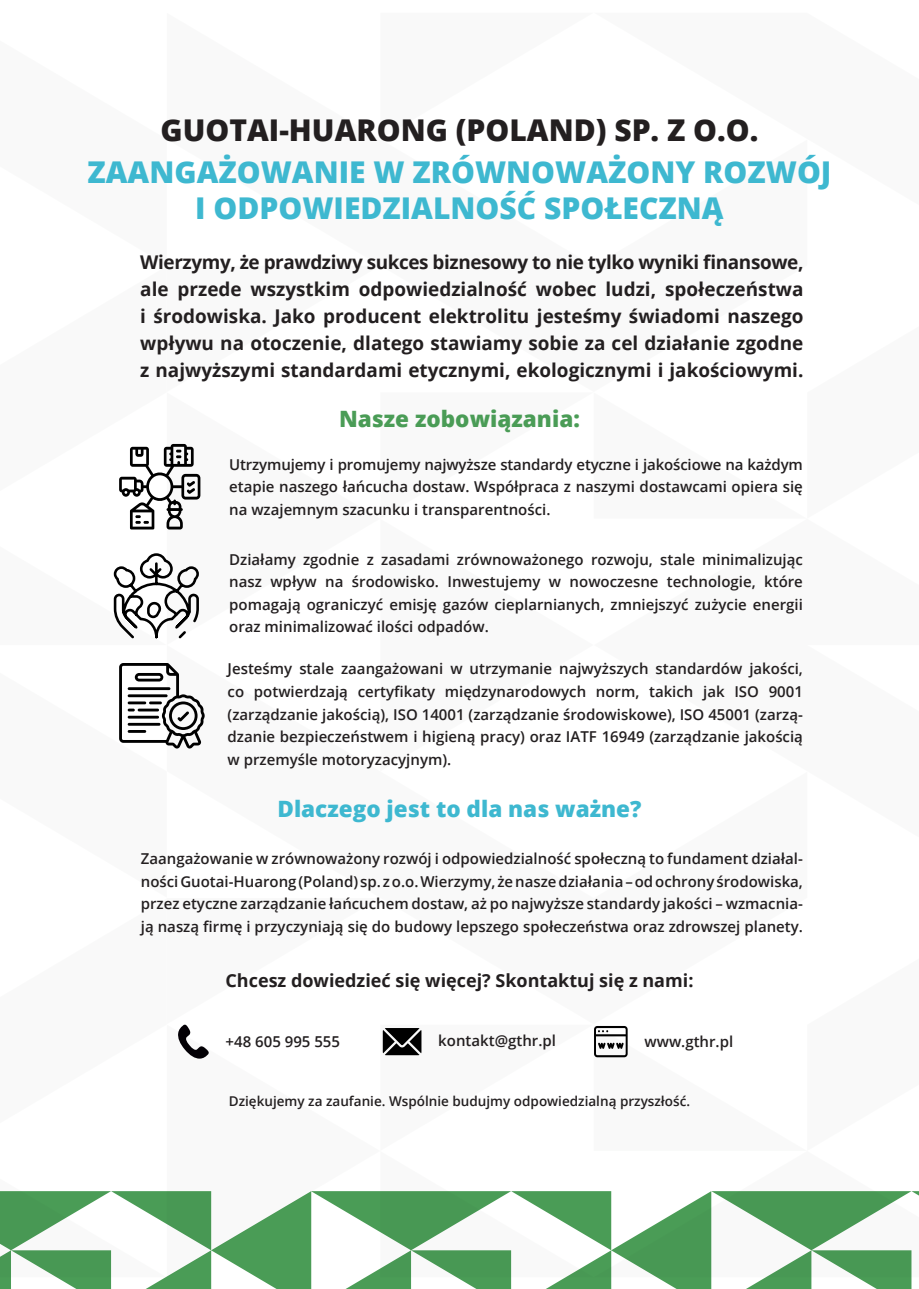
<style>
.page{position:relative;width:919px;height:1289px;background:#fff}
.page>*{position:absolute;margin:0;border:0;box-sizing:border-box;transform-origin:0 0}
.nagłówek{font:800 30px "Open Sans";color:#3eb8d0}
.nagłówek-2{font:800 30px "Open Sans";color:#231f20}
.nagłówek_mniejszy{font:800 22.5px "Open Sans";color:#3eb8d0}
.nagłówek_mniejszy-2{font:800 22.5px "Open Sans";color:#4a9c56}
.body_bigger{font:700 18.9px/27px "Open Sans";color:#231f20;text-align:justify}
.body{font:700 18px "Open Sans";color:#231f20}
.body-2{font:600 15px/22.5px "Open Sans";color:#231f20;text-align:justify}
.body-3{font:600 13.5px "Open Sans";color:#231f20}
</style>
<div class="page">
<svg style="left:0;top:1191px;width:918px;height:97px"></svg>
<svg style="left:119px;top:663px;width:86px;height:85px"></svg>
<svg style="left:113px;top:553px;width:86px;height:86px"></svg>
<svg style="left:119px;top:444px;width:81px;height:85px"></svg>
<svg style="left:594px;top:1026px;width:33px;height:31px"></svg>
<svg style="left:383px;top:1028px;width:38px;height:27px"></svg>
<svg style="left:178px;top:1024px;width:31px;height:34px"></svg>
<p class="nagłówek-2" style="left:160px;top:107px;width:599px">GUOTAI-HUARONG (POLAND) SP. Z O.O.</p>
<p class="nagłówek" style="left:87px;top:149px;width:745px">ZAANGAŻOWANIE W ZRÓWNOWAŻONY ROZWÓJ</p>
<p class="nagłówek" style="left:195px;top:185px;width:530px">I ODPOWIEDZIALNOŚĆ SPOŁECZNĄ</p>
<p class="body_bigger" style="left:140px;top:248px;width:664px">Wierzymy, że prawdziwy sukces biznesowy to nie tylko wyniki finansowe, ale przede wszystkim odpowiedzialność wobec ludzi, społeczeństwa i środowiska. Jako producent elektrolitu jesteśmy świadomi naszego wpływu na otoczenie, dlatego stawiamy sobie za cel działanie zgodne z najwyższymi standardami etycznymi, ekologicznymi i jakościowymi.</p>
<p class="nagłówek_mniejszy-2" style="left:339px;top:401px;width:242px">Nasze zobowiązania:</p>
<p class="body-2" style="left:229px;top:453px;width:575px">Utrzymujemy i promujemy najwyższe standardy etyczne i jakościowe na każdym etapie naszego łańcucha dostaw. Współpraca z naszymi dostawcami opiera się na wzajemnym szacunku i transparentności.</p>
<p class="body-2" style="left:229px;top:547px;width:575px">Działamy zgodnie z zasadami zrównoważonego rozwoju, stale minimalizując nasz wpływ na środowisko. Inwestujemy w nowoczesne technologie, które pomagają ograniczyć emisję gazów cieplarnianych, zmniejszyć zużycie energii oraz minimalizować ilości odpadów.</p>
<p class="body-2" style="left:227px;top:657px;width:576px">Jesteśmy stale zaangażowani w utrzymanie najwyższych standardów jakości, co potwierdzają certyfikaty międzynarodowych norm, takich jak ISO 9001 (zarządzanie jakością), ISO 14001 (zarządzanie środowiskowe), ISO 45001 (zarzą&shy;dzanie bezpieczeństwem i higieną pracy) oraz IATF 16949 (zarządzanie jakością w przemyśle motoryzacyjnym).</p>
<p class="nagłówek_mniejszy" style="left:277px;top:791px;width:365px">Dlaczego jest to dla nas ważne?</p>
<p class="body-2" style="left:141px;top:847px;width:663px">Zaangażowanie w zrównoważony rozwój i odpowiedzialność społeczną to fundament działal&shy;ności Guotai-Huarong (Poland) sp. z o.o. Wierzymy, że nasze działania – od ochrony środowiska, przez etyczne zarządzanie łańcuchem dostaw, aż po najwyższe standardy jakości – wzmacnia&shy;ją naszą firmę i przyczyniają się do budowy lepszego społeczeństwa oraz zdrowszej planety.</p>
<p class="body" style="left:225px;top:967px;width:469px">Chcesz dowiedzieć się więcej? Skontaktuj się z nami:</p>
<p class="body-2" style="left:225px;top:1029px;width:116px">+48 605 995 555</p>
<p class="body-2" style="left:438px;top:1029px;width:119px">kontakt@gthr.pl</p>
<p class="body-2" style="left:644px;top:1029px;width:90px">www.gthr.pl</p>
<p class="body-3" style="left:229px;top:1091px;width:463px">Dziękujemy za zaufanie. Wspólnie budujmy odpowiedzialną przyszłość.</p>
</div>
